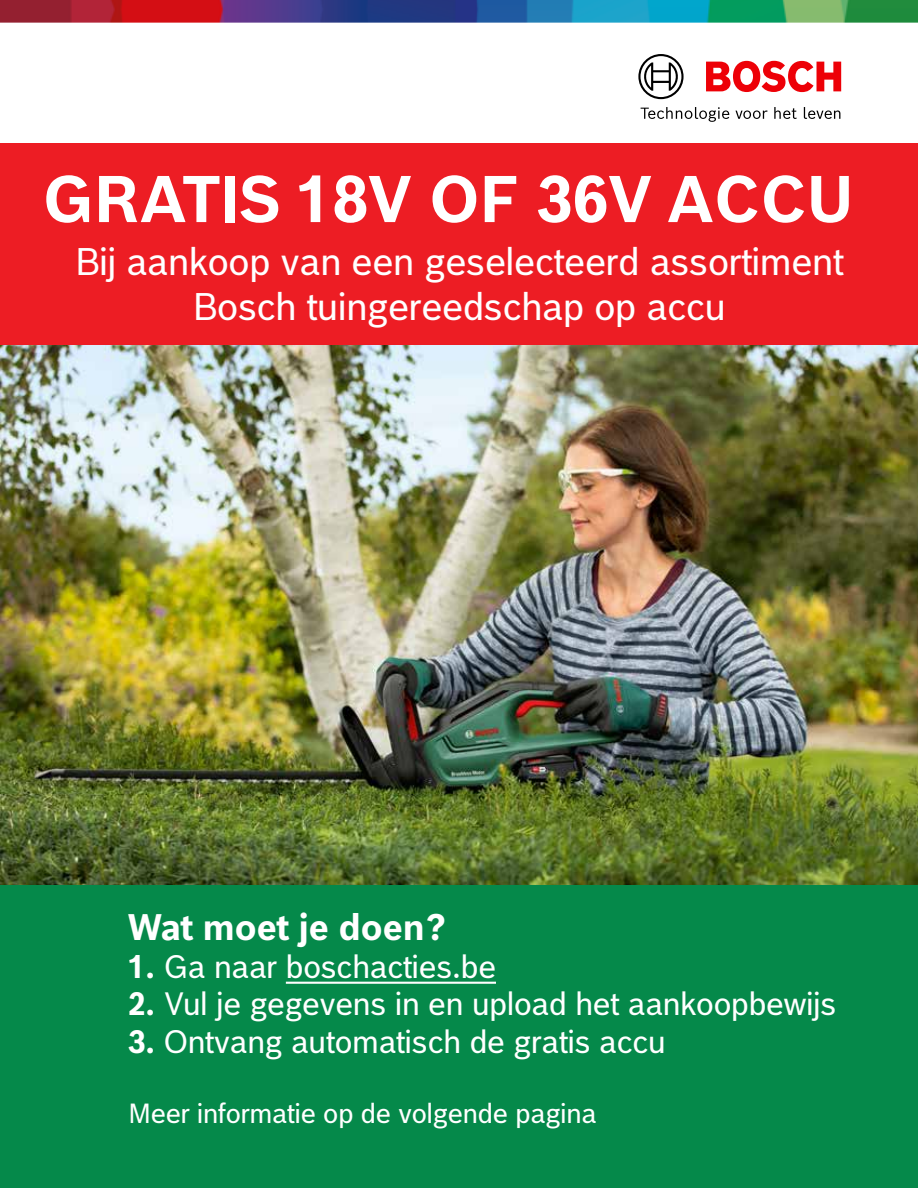
<style>
.page{position:relative;width:918px;height:1188px;background:#fff}
.page>*{position:absolute;margin:0;border:0;box-sizing:border-box;transform-origin:0 0}
.t1{font:700 64.5px "Bosch Office Sans";color:#fff}
.t2{font:37.5px/45px "Bosch Office Sans";color:#fff;text-align:center}
.t3{font:700 36px "Bosch Office Sans";color:#fff}
.t4{font:31.5px "Bosch Office Sans";color:#fff}
.t5{font:27px "Bosch Office Sans";color:#fff}
.s1{font-weight:700}
</style>
<div class="page">
<img style="left:0;top:0;width:918px;height:119px">
<svg style="left:641px;top:107px;width:88px;height:15px"></svg>
<svg style="left:735px;top:110px;width:33px;height:9px"></svg>
<svg style="left:774px;top:107px;width:23px;height:12px"></svg>
<svg style="left:804px;top:107px;width:36px;height:12px"></svg>
<svg style="left:706px;top:61px;width:135px;height:31px"></svg>
<svg style="left:638px;top:54px;width:46px;height:45px"></svg>
<div style="left:0;top:143px;width:918px;height:203px;background:#ed1d24"></div>
<div style="left:0;top:881px;width:918px;height:307px;background:#05894a"></div>
<hr style="left:286px;top:982px;width:210px;height:2px;background:#fff">
<img style="left:0;top:346px;width:918px;height:539px">
<h1 class="t1" style="left:43px;top:144px;width:812px">GRATIS 18V OF 36V ACCU</h1>
<p class="t2" style="left:74px;top:235px;width:771px">Bij aankoop van een geselecteerd assortiment<br>Bosch tuingereedschap op accu</p>
<p class="t3" style="left:128px;top:896px;width:320px">Wat moet je doen?</p>
<p class="t4" style="left:128px;top:940px;width:369px"><span class="s1">1.</span> Ga naar boschacties.be</p>
<p class="t4" style="left:128px;top:977px;width:709px"><span class="s1">2.</span> Vul je gegevens in en upload het aankoopbewijs</p>
<p class="t4" style="left:128px;top:1015px;width:539px"><span class="s1">3.</span> Ontvang automatisch de gratis accu</p>
<p class="t5" style="left:128px;top:1091px;width:470px">Meer informatie op de volgende pagina</p>
</div>
